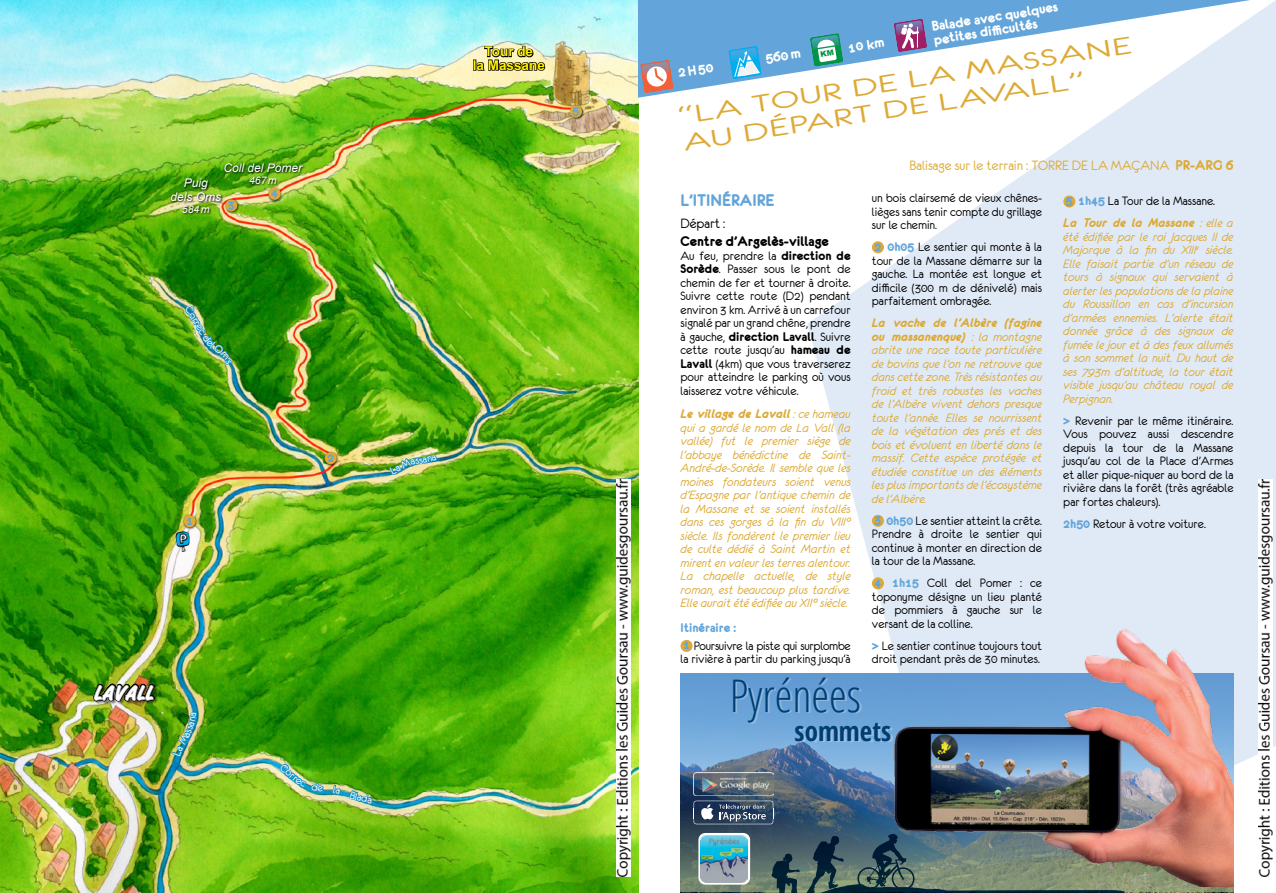
<style>
.page{position:relative;width:1276px;height:893px;background:#fff}
.page>*{position:absolute;margin:0;border:0;box-sizing:border-box;transform-origin:0 0}
.t1{font:300 condensed 45px "Open Sans";color:#003d71}
.t2{font:27px/27px "Eurofurenceregular";color:#ddaa36;scale:1.53 1}
.t3{font:700 condensed 27px "Open Sans";color:#003d71}
.t4{font:24px "Challenge Contour";color:#fff}
.t5{font:18px "Eurofurencebold";color:#63a5da}
.t6{font:15px/13.5px "Eurofurencebold";color:#fff}
.t7{font:15px "Eurofurenceregular";color:#ddaa36}
.t8{font:15px "Eurofurencebold";color:#000}
.t9{font:15px "Eurofurenceregular";color:#000}
.t10{font:15px "Eurofurencebold";color:#ddaa36}
.t11{font:13.5px/13.5px "Eurofurenceitalic";color:#ddaa36;text-align:justify}
.t12{font:13.5px/13.5px "Eurofurenceregular";color:#000;text-align:justify}
.t13{font:13.5px/13.5px "Eurofurencebolditalic";color:#ddaa36}
.t14{font:13.5px "Eurofurencebold";color:#63a5da}
.t15{font:700 13.5px/13.5px "Arial";color:#fff200;text-align:center}
.t16{font:italic 12px "Arial";color:#fff}
.t17{font:italic 10.5px "Arial";color:#fff}
.s1{font-family:"Eurofurencebold"}
.s2{font-family:"Eurofurenceitalic"}
.s3{font-family:"Eurofurencebold";color:#63a5da}
</style>
<div class="page">
<img style="left:0;top:0;width:638px;height:893px">
<svg style="left:473px;top:45px;width:73px;height:28px;background:#8f8c71"></svg>
<div style="left:93px;top:684px;width:65px;height:22px;background:#000;opacity:.5"></div>
<img style="left:92px;top:676px;width:64px;height:35px">
<img style="left:176px;top:532px;width:14px;height:20px">
<div style="left:182px;top:514px;width:17px;height:16px;background:#000;opacity:.75"></div>
<div style="left:184px;top:515px;width:12px;height:12px;background:#ddaa36;border-radius:50%"></div>
<div style="left:323px;top:451px;width:17px;height:16px;background:#000;opacity:.75"></div>
<div style="left:325px;top:452px;width:12px;height:12px;background:#ddaa36;border-radius:50%"></div>
<div style="left:224px;top:198px;width:16px;height:16px;background:#000;opacity:.75"></div>
<div style="left:225px;top:199px;width:12px;height:12px;background:#ddaa36;border-radius:50%"></div>
<div style="left:569px;top:104px;width:16px;height:17px;background:#000;opacity:.75"></div>
<div style="left:570px;top:106px;width:12px;height:12px;background:#ddaa36;border-radius:50%"></div>
<div style="left:267px;top:187px;width:17px;height:16px;background:#000;opacity:.75"></div>
<div style="left:269px;top:188px;width:12px;height:12px;background:#ddaa36;border-radius:50%"></div>
<svg style="left:224px;top:163px;width:82px;height:24px;background:#578f18"></svg>
<img style="left:170px;top:178px;width:54px;height:37px">
<svg style="left:807px;top:0;width:469px;height:893px;fill:#e0eaf7"></svg>
<div style="left:680px;top:640px;width:12px;height:12px;background:#ddaa36;border-radius:50%"></div>
<div style="left:872px;top:241px;width:12px;height:12px;background:#ddaa36;border-radius:50%"></div>
<div style="left:872px;top:515px;width:12px;height:12px;background:#ddaa36;border-radius:50%"></div>
<div style="left:872px;top:577px;width:12px;height:12px;background:#ddaa36;border-radius:50%"></div>
<div style="left:1063px;top:195px;width:12px;height:13px;background:#ddaa36;border-radius:50%"></div>
<svg style="left:638px;top:0;width:612px;height:98px"></svg>
<svg style="left:640px;top:60px;width:33px;height:33px"></svg>
<svg style="left:728px;top:46px;width:34px;height:33px"></svg>
<svg style="left:893px;top:19px;width:34px;height:33px"></svg>
<img style="left:1258px;top:480px;width:14px;height:396px">
<img style="left:617px;top:480px;width:14px;height:396px">
<img style="left:680px;top:673px;width:553px;height:220px">
<svg style="left:680px;top:795px;width:553px;height:97px;background:#445d6d"></svg>
<svg style="left:693px;top:801px;width:81px;height:23px;background:#506278"></svg>
<svg style="left:750px;top:834px;width:376px;height:59px;background:#425a5c"></svg>
<img style="left:892px;top:620px;width:341px;height:267px">
<div style="left:735px;top:678px;width:157px;height:64px;background:#fff;opacity:.24"></div>
<img style="left:693px;top:772px;width:80px;height:24px">
<div style="left:698px;top:833px;width:52px;height:52px;border:7px solid #fff;border-radius:3px"></div>
<img style="left:700px;top:835px;width:48px;height:47px">
<svg style="left:171px;top:711px;width:27px;height:52px"></svg>
<img style="left:279px;top:763px;width:46px;height:43px">
<svg style="left:331px;top:771px;width:11px;height:36px"></svg>
<svg style="left:348px;top:780px;width:25px;height:41px"></svg>
<img style="left:185px;top:305px;width:47px;height:61px">
<img style="left:388px;top:443px;width:50px;height:92px">
<svg style="left:810px;top:33px;width:33px;height:34px"></svg>
<p class="t16" style="left:223px;top:160px;width:80px">Coll del Pomer</p>
<p class="t16" style="left:184px;top:175px;width:26px">Puig</p>
<p class="t17" style="left:249px;top:174px;width:29px">467m</p>
<p class="t16" style="left:170px;top:189px;width:52px">dels Oms</p>
<p class="t17" style="left:182px;top:202px;width:29px">584m</p>
<p class="t14" style="left:271px;top:186px;width:8px">4</p>
<p class="t14" style="left:228px;top:198px;width:8px">3</p>
<p class="t14" style="left:186px;top:514px;width:8px">1</p>
<h3 class="t4" style="left:94px;top:679px;width:61px">LAVALL</h3>
<p class="t14" style="left:327px;top:450px;width:8px">2</p>
<p class="t15" style="left:473px;top:45px;width:74px">Tour de<br>la Massane</p>
<p class="t14" style="left:572px;top:104px;width:8px">5</p>
<p class="t6" style="left:930px;top:20px;width:129px;rotate:-9deg">Balade avec quelques petites diffi cultés</p>
<h2 class="t2" style="left:677px;top:103px;width:300px;rotate:-9deg">“La to ur de l a Massane au départ de Lavall ”</h2>
<p class="t6" style="left:847px;top:41px;width:38px;rotate:-9deg">10 km</p>
<p class="t6" style="left:764px;top:52px;width:37px;rotate:-9deg">560m</p>
<p class="t6" style="left:677px;top:66px;width:37px;rotate:-9deg">2h50</p>
<h3 class="t5" style="left:680px;top:191px;width:95px">L’itinéraire</h3>
<p class="t9" style="left:680px;top:216px;width:46px">Départ :</p>
<p class="t8" style="left:680px;top:234px;width:150px">Centre d’Argelès-village</p>
<p class="t12" style="left:680px;top:249px;width:172px">Au feu, prendre la <span class="s1">direction de Sorède</span>. Passer sous le pont de chemin de fer et tourner à droite.<br>Suivre cette route (D2) pendant environ 3 km. Arrivé à un carrefour signalé par un grand chêne, prendre à gauche, <span class="s1">direction Lavall</span>. Suivre cette route jusqu’au <span class="s1">hameau de Lavall</span> (4km) que vous traverserez pour atteindre le parking où vous laisserez votre véhicule.</p>
<p class="t13" style="left:680px;top:407px;width:172px">Le village de Lavall <span class="s2">: ce hameau</span></p>
<p class="t11" style="left:680px;top:421px;width:172px">qui a gardé le nom de La Vall (la vallée) fut le premier siège de l’abbaye bénédictine de Saint-André-de-Sorède. Il semble que les moines fondateurs soient venus d’Espagne par l’antique chemin de la Massane et se soient installés dans ces gorges à la fin du VIII° siècle. Ils fondèrent le premier lieu de culte dédié à Saint Martin et mirent en valeur les terres alentour.<br>La chapelle actuelle, de style roman, est beaucoup plus tardive.<br>Elle aurait été édifiée au XII° siècle.</p>
<p class="t14" style="left:680px;top:621px;width:57px">Itinéraire :</p>
<p class="t12" style="left:680px;top:639px;width:172px"><span class="s3">1</span> Poursuivre la piste qui surplombe la rivière à partir du parking jusqu’à</p>
<p class="t7" style="left:909px;top:158px;width:242px">Balisage sur le terrain : TORRE DE LA MAÇANA</p>
<p class="t10" style="left:1175px;top:157px;width:60px">PR-ARG 6</p>
<p class="t12" style="left:872px;top:191px;width:172px">un bois clairsemé de vieux chênes&shy;lièges sans tenir compte du grillage sur le chemin.</p>
<p class="t12" style="left:872px;top:240px;width:172px"><span class="s3">2 0h05</span> Le sentier qui monte à la tour de la Massane démarre sur la gauche. La montée est longue et difficile (300 m de dénivelé) mais parfaitement ombragée.</p>
<p class="t13" style="left:872px;top:316px;width:172px">La vache de l’Albère (fagine ou massanenque) <span class="s2">: la montagne</span></p>
<p class="t11" style="left:872px;top:343px;width:172px">abrite une race toute particulière de bovins que l’on ne retrouve que dans cette zone. Très résistantes au froid et très robustes les vaches de l’Albère vivent dehors presque toute l’année. Elles se nourrissent de la végétation des prés et des bois et évoluent en liberté dans le massif. Cette espèce protégée et étudiée constitue un des éléments les plus importants de l’écosystème de l’Albère.</p>
<p class="t12" style="left:872px;top:514px;width:172px"><span class="s3">3 0h50</span> Le sentier atteint la crête.<br>Prendre à droite le sentier qui continue à monter en direction de la tour de la Massane.</p>
<p class="t12" style="left:872px;top:576px;width:172px"><span class="s3">4 1h15</span> Coll del Pomer : ce toponyme désigne un lieu planté de pommiers à gauche sur le versant de la colline.</p>
<p class="t12" style="left:872px;top:639px;width:172px"><span class="s3">&gt;</span> Le sentier continue toujours tout droit pendant près de 30 minutes.</p>
<p class="t12" style="left:1066px;top:194px;width:151px"><span class="s3">5 1h45</span> La Tour de la Massane.</p>
<p class="t13" style="left:1063px;top:216px;width:172px">La Tour de la Massane <span class="s2">: elle a</span></p>
<p class="t11" style="left:1063px;top:230px;width:172px">été édifiée par le roi Jacques II de Majorque à la fin du XIII<sup>e</sup> siècle.<br>Elle faisait partie d’un réseau de tours à signaux qui servaient à alerter les populations de la plaine du Roussillon en cas d’incursion d’armées ennemies. L’alerte était donnée grâce à des signaux de fumée le jour et à des feux allumés à son sommet la nuit. Du haut de ses 793m d’altitude, la tour était visible jusqu’au château royal de Perpignan.</p>
<p class="t12" style="left:1063px;top:414px;width:172px"><span class="s3">&gt;</span> Revenir par le même itinéraire.<br>Vous pouvez aussi descendre depuis la tour de la Massane jusqu’au col de la Place d’Armes et aller pique-niquer au bord de la rivière dans la forêt (très agréable par fortes chaleurs).</p>
<p class="t12" style="left:1063px;top:517px;width:144px"><span class="s3">2h50</span> Retour à votre voiture.</p>
<h1 class="t1" style="left:729px;top:665px;width:133px">Pyrénées</h1>
<h2 class="t3" style="left:794px;top:712px;width:98px">sommets</h2>
</div>
